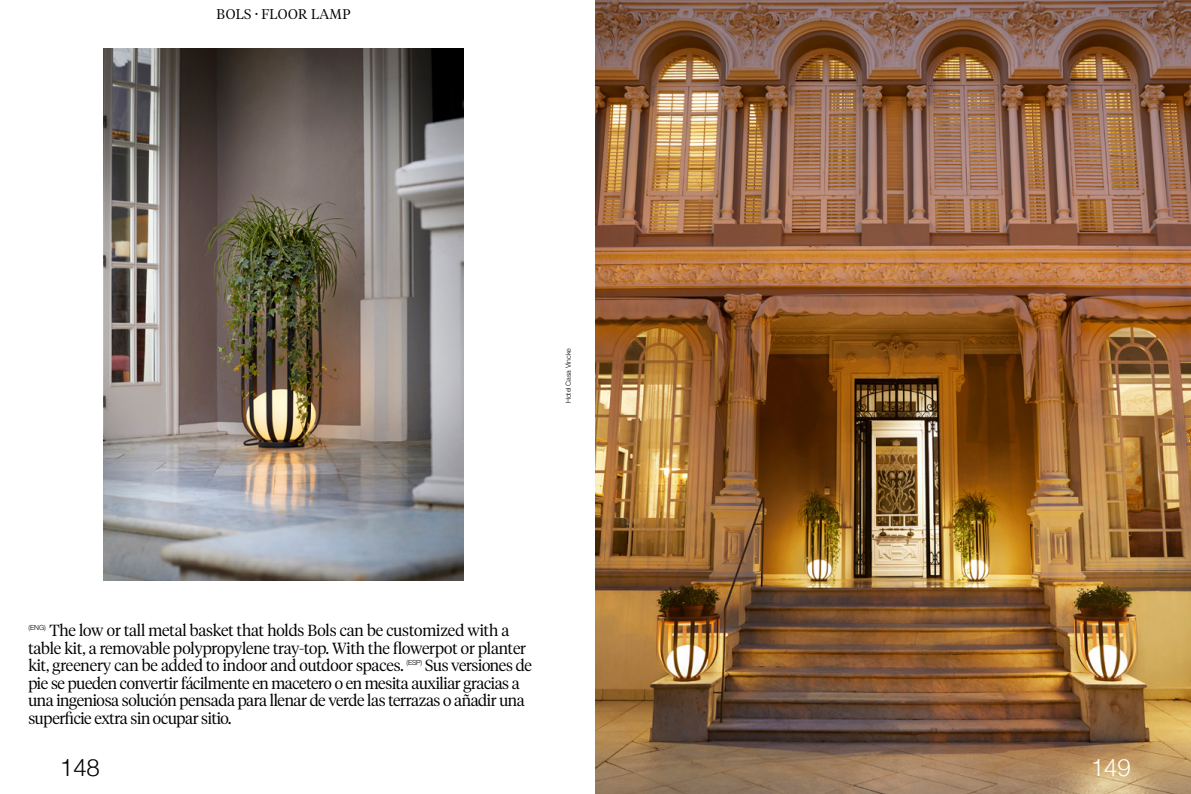
<style>
.page{position:relative;width:1191px;height:794px;background:#fff}
.page>*{position:absolute;margin:0;border:0;box-sizing:border-box;transform-origin:0 0}
.t1{font:300 24px "Helvetica Neue";color:#000}
.t2{font:300 24px "Helvetica Neue";color:#fff}
.t3{font:300 16px/17.5px "Tiempos Headline";letter-spacing:-.02em;color:#000}
.t4{font:300 14px "Tiempos Headline";letter-spacing:.02em;color:#000}
.t5{font:300 7px "Helvetica Neue";color:#000}
</style>
<div class="page">
<img style="left:104px;top:48px;width:359px;height:532px">
<img style="left:595px;top:0;width:596px;height:794px">
<p class="t4" style="left:217px;top:5px;width:135px">BOLS · FLOOR LAMP</p>
<p class="t5" style="left:563px;top:403px;width:57px;rotate:-90deg">Hotel Casa Vincke</p>
<p class="t3" style="left:28px;top:621px;width:499px;text-indent:21px">The low or tall metal basket that holds Bols can be customized with a table kit, a removable polypropylene tray-top. With the flowerpot or planter kit, greenery can be added to indoor and outdoor spaces.</p>
<p class="t5" style="left:28px;top:622px;width:19px">(ENG)</p>
<p class="t3" style="left:28px;top:656px;width:505px;text-indent:397px">Sus versiones de pie se pueden convertir fácilmente en macetero o en mesita auxiliar gracias a una ingeniosa solución pensada para llenar de verde las terrazas o añadir una superficie extra sin ocupar sitio.</p>
<p class="t5" style="left:406px;top:657px;width:17px">(ESP)</p>
<h1 class="t1" style="left:60px;top:748px;width:41px">148</h1>
<h1 class="t2" style="left:1091px;top:748px;width:41px">149</h1>
</div>
